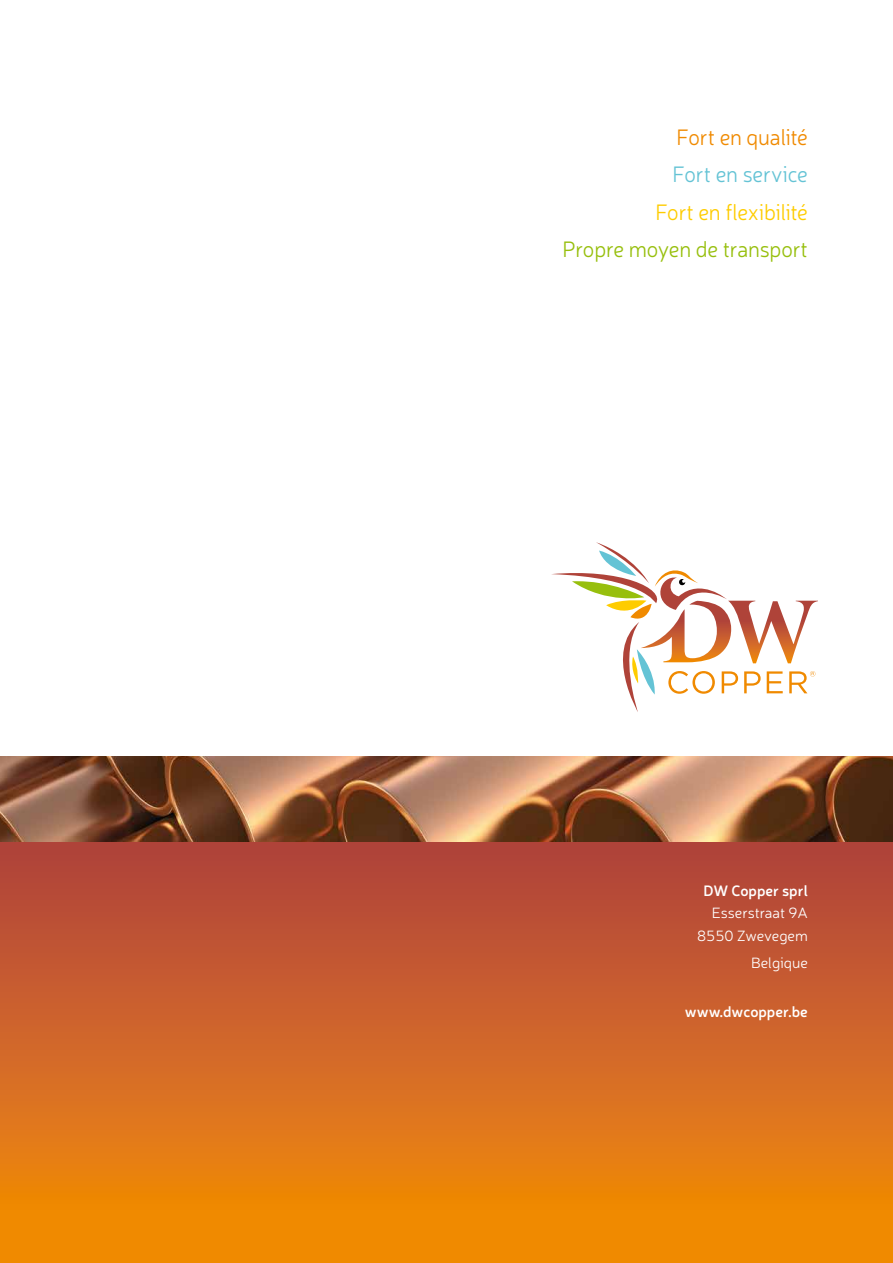
<style>
.page{position:relative;width:893px;height:1263px;background:#fff}
.page>*{position:absolute;margin:0;border:0;box-sizing:border-box;transform-origin:0 0}
.t1{font:300 22.5px "Neris";letter-spacing:-.01em;color:#97bf0d;scale:.95 1}
.t2{font:300 22.5px "Neris";letter-spacing:-.015em;color:#fecc00;scale:.95 1}
.t3{font:300 22.5px "Neris";letter-spacing:-.01em;color:#f08a00;scale:.95 1}
.t4{font:300 22.5px "Neris";letter-spacing:-.005em;color:#64c3d5;scale:.95 1}
.t5{font:300 15px/22.5px "Neris";color:#fff;text-align:right}
.t6{font:600 15px "Neris";color:#fff}
</style>
<div class="page">
<div style="left:0;top:842px;width:893px;height:421px;background:linear-gradient(to bottom,#ae4144,#f79102)"></div>
<svg style="left:551px;top:542px;width:267px;height:170px"></svg>
<img style="left:0;top:757px;width:893px;height:85px">
<h1 class="t3" style="left:677px;top:122px;width:140px">Fort en qualité</h1>
<h1 class="t4" style="left:673px;top:160px;width:144px">Fort en service</h1>
<h1 class="t2" style="left:655px;top:197px;width:162px">Fort en flexibilité</h1>
<h1 class="t1" style="left:563px;top:235px;width:260px">Propre moyen de transport</h1>
<p class="t6" style="left:703px;top:880px;width:106px">DW Copper sprl</p>
<p class="t5" style="left:697px;top:901px;width:112px">Esserstraat 9A<br>8550 Zwevegem</p>
<p class="t5" style="left:751px;top:951px;width:58px">Belgique</p>
<p class="t6" style="left:685px;top:1001px;width:125px">www.dwcopper.be</p>
</div>
